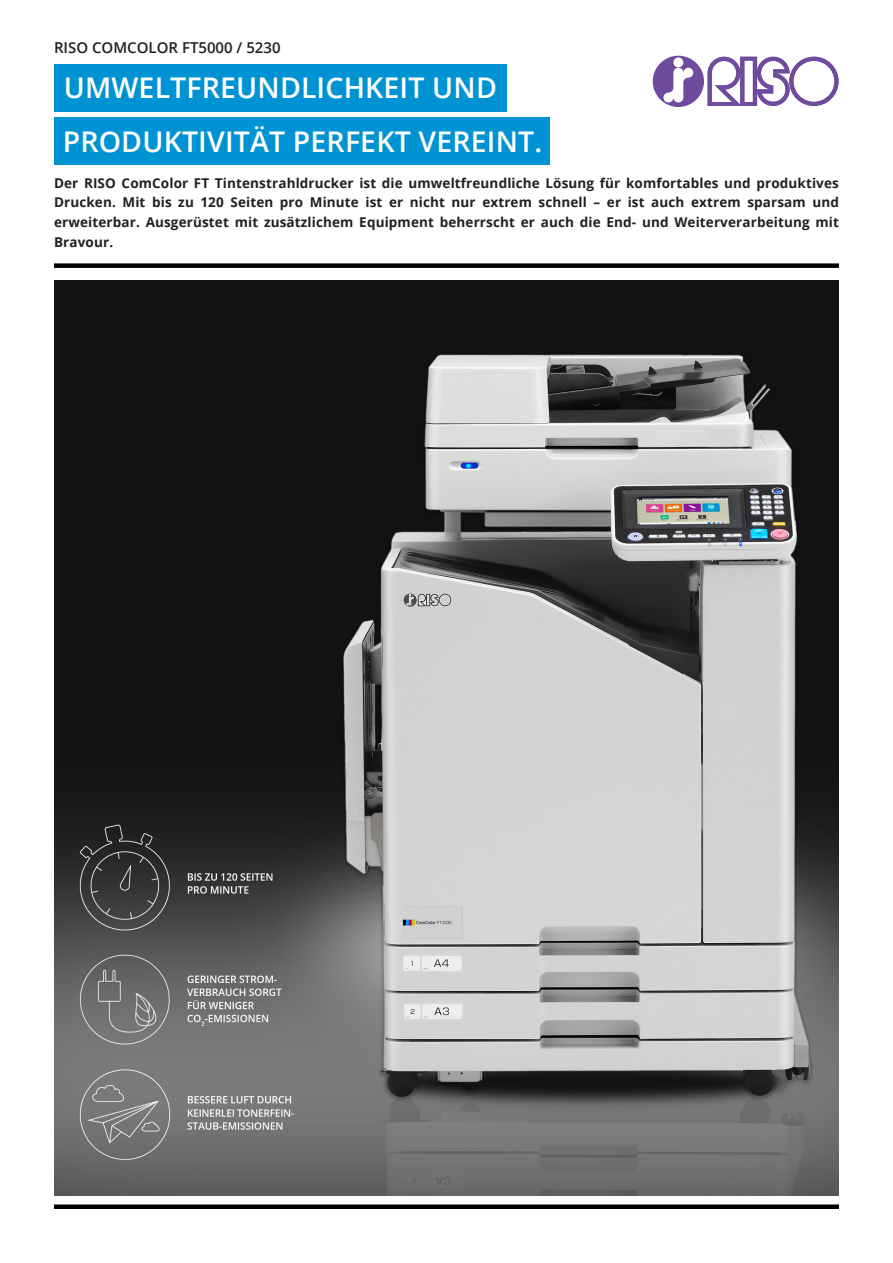
<style>
.page{position:relative;width:893px;height:1263px;background:#fff}
.page>*{position:absolute;margin:0;border:0;box-sizing:border-box;transform-origin:0 0}
.t1{font:600 28.5px "Open Sans";letter-spacing:.005em;color:#fff}
.t2{font:600 15px "Open Sans";color:#231f20}
.t3{font:700 13.5px/19.6px "Open Sans";letter-spacing:.01em;color:#231f20;text-align:justify}
</style>
<div class="page">
<div style="left:54px;top:64px;width:452px;height:48px;background:#0093d3"></div>
<div style="left:54px;top:118px;width:495px;height:47px;background:#0093d3"></div>
<div style="left:54px;top:263px;width:785px;height:5px;background:#000"></div>
<div style="left:54px;top:1204px;width:785px;height:5px;background:#000"></div>
<img style="left:54px;top:280px;width:785px;height:916px">
<svg style="left:653px;top:56px;width:185px;height:51px"></svg>
<p class="t2" style="left:54px;top:37px;width:228px">RISO COMCOLOR FT5000 / 5230</p>
<p class="t1" style="left:64px;top:68px;width:435px">UMWELTFREUNDLICHKEIT UND</p>
<p class="t1" style="left:63px;top:122px;width:481px">PRODUKTIVITÄT PERFEKT VEREINT.</p>
<p class="t3" style="left:54px;top:173px;width:786px">Der RISO ComColor FT Tintenstrahldrucker ist die umweltfreundliche Lösung für komfortables und produktives Drucken. Mit bis zu 120 Seiten pro Minute ist er nicht nur extrem schnell – er ist auch extrem sparsam und erweiterbar. Ausgerüstet mit zusätzlichem Equipment beherrscht er auch die End- und Weiterverarbeitung mit Bravour.</p>
</div>
